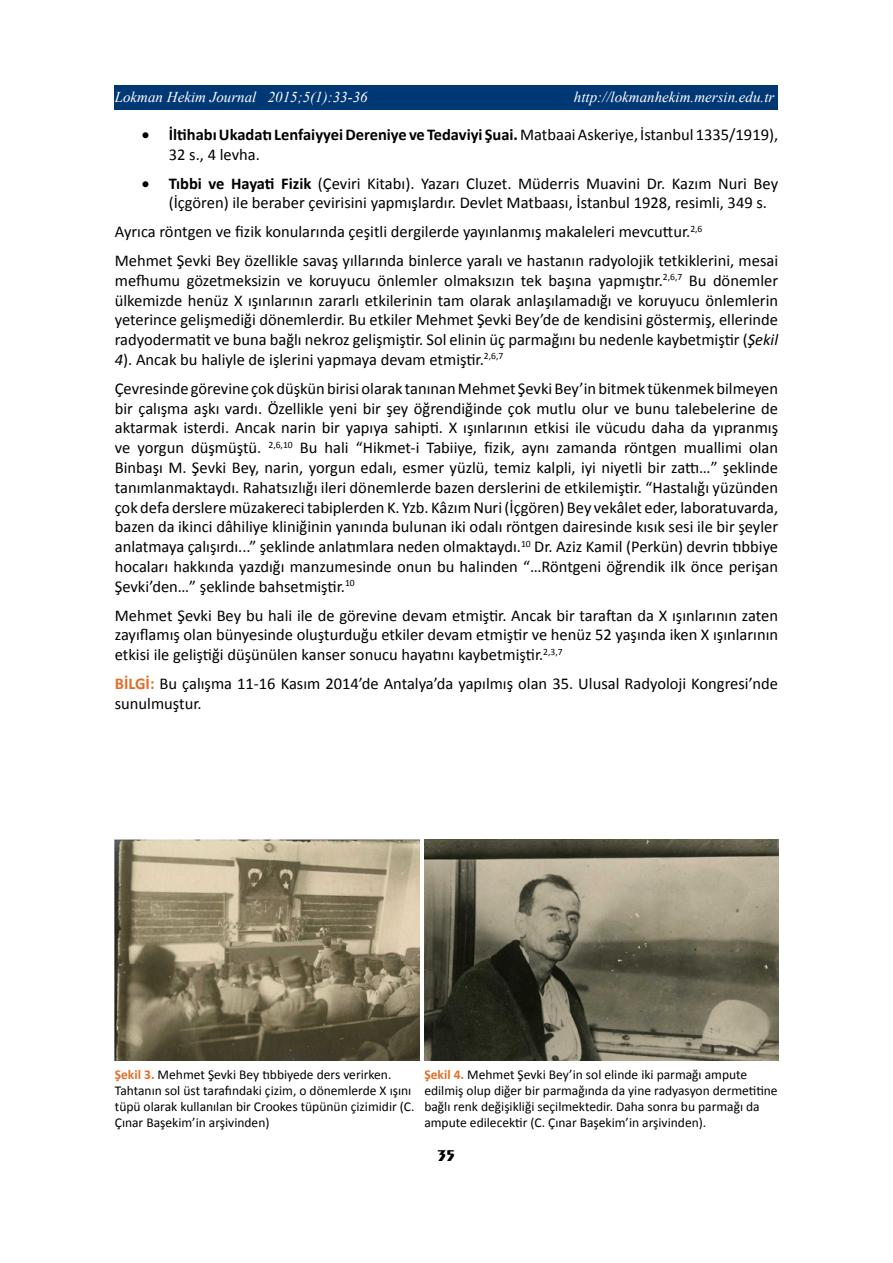
<style>
.page{position:relative;width:893px;height:1263px;background:#fff}
.page>*{position:absolute;margin:0;border:0;box-sizing:border-box;transform-origin:0 0}
.t1{font:16.5px/19.8px "Calibri";color:#000}
.t2{font:700 16.5px/19.8px "Calibri";color:#000}
.t3{font:700 16.5px "Exotic 350 BT";color:#000}
.t4{font:italic 15px "Times New Roman";color:#fff}
.t5{font:13.5px/16.2px "Calibri";color:#000}
.s1{font-weight:400}
.s2{font-weight:700}
.s3{font-style:italic}
.s4{font-weight:700;color:#e36d26}
</style>
<div class="page">
<div style="left:115px;top:85px;width:663px;height:24px;background:#003775"></div>
<img style="left:115px;top:839px;width:304px;height:221px">
<img style="left:424px;top:839px;width:354px;height:221px">
<p class="t4" style="left:115px;top:86px;width:254px">Lokman Hekim Journal 2015;5(1):33-36</p>
<p class="t4" style="left:574px;top:86px;width:202px">http://lokmanhekim.mersin.edu.tr</p>
<p class="t2" style="left:169px;top:125px;width:611px;text-indent:-27px">• İltihabı Ukadatı Lenfaiyyei Dereniye ve Tedaviyi Şuai. <span class="s1">Matbaai Askeriye, İstanbul 1335/1919),<br>32 s., 4 levha.</span></p>
<p class="t1" style="left:169px;top:173px;width:611px;text-indent:-27px">• <span class="s2">Tıbbi ve Hayati Fizik</span> (Çeviri Kitabı). Yazarı Cluzet. Müderris Muavini Dr. Kazım Nuri Bey (İçgören) ile beraber çevirisini yapmışlardır. Devlet Matbaası, İstanbul 1928, resimli, 349 s.</p>
<p class="t1" style="left:115px;top:217px;width:665px;line-height:28.8px">Ayrıca röntgen ve fizik konularında çeşitli dergilerde yayınlanmış makaleleri mevcuttur.<sup>2,6<br></sup>Mehmet Şevki Bey özellikle savaş yıllarında binlerce yaralı ve hastanın radyolojik tetkiklerini, mesai</p>
<p class="t1" style="left:115px;top:270px;width:665px;text-align:justify">mefhumu gözetmeksizin ve koruyucu önlemler olmaksızın tek başına yapmıştır.<sup>2,6,7</sup> Bu dönemler ülkemizde henüz X ışınlarının zararlı etkilerinin tam olarak anlaşılamadığı ve koruyucu önlemlerin yeterince gelişmediği dönemlerdir. Bu etkiler Mehmet Şevki Bey’de de kendisini göstermiş, ellerinde radyodermatit ve buna bağlı nekroz gelişmiştir. Sol elinin üç parmağını bu nedenle kaybetmiştir (<span class="s3">Şekil 4</span>). Ancak bu haliyle de işlerini yapmaya devam etmiştir.<sup>2,6,7</sup></p>
<p class="t1" style="left:115px;top:378px;width:665px;text-align:justify">Çevresinde görevine çok düşkün birisi olarak tanınan Mehmet Şevki Bey’in bitmek tükenmek bilmeyen bir çalışma aşkı vardı. Özellikle yeni bir şey öğrendiğinde çok mutlu olur ve bunu talebelerine de aktarmak isterdi. Ancak narin bir yapıya sahipti. X ışınlarının etkisi ile vücudu daha da yıpranmış ve yorgun düşmüştü. <sup>2,6,10</sup> Bu hali “Hikmet-i Tabiiye, fizik, aynı zamanda röntgen muallimi olan Binbaşı M. Şevki Bey, narin, yorgun edalı, esmer yüzlü, temiz kalpli, iyi niyetli bir zattı…” şeklinde tanımlanmaktaydı. Rahatsızlığı ileri dönemlerde bazen derslerini de etkilemiştir. “Hastalığı yüzünden çok defa derslere müzakereci tabiplerden K. Yzb. Kâzım Nuri (İçgören) Bey vekâlet eder, laboratuvarda, bazen da ikinci dâhiliye kliniğinin yanında bulunan iki odalı röntgen dairesinde kısık sesi ile bir şeyler anlatmaya çalışırdı...” şeklinde anlatımlara neden olmaktaydı.<sup>10</sup> Dr. Aziz Kamil (Perkün) devrin tıbbiye hocaları hakkında yazdığı manzumesinde onun bu halinden “…Röntgeni öğrendik ilk önce perişan Şevki’den…” şeklinde bahsetmiştir.<sup>10</sup></p>
<p class="t1" style="left:115px;top:605px;width:665px;text-align:justify">Mehmet Şevki Bey bu hali ile de görevine devam etmiştir. Ancak bir taraftan da X ışınlarının zaten zayıflamış olan bünyesinde oluşturduğu etkiler devam etmiştir ve henüz 52 yaşında iken X ışınlarının etkisi ile geliştiği düşünülen kanser sonucu hayatını kaybetmiştir.<sup>2,3,7</sup></p>
<p class="t1" style="left:115px;top:674px;width:665px"><span class="s4">BİLGİ:</span> Bu çalışma 11-16 Kasım 2014’de Antalya’da yapılmış olan 35. Ulusal Radyoloji Kongresi’nde sunulmuştur.</p>
<p class="t5" style="left:115px;top:1066px;width:301px"><span class="s4">Şekil 3.</span> Mehmet Şevki Bey tıbbiyede ders verirken.<br>Tahtanın sol üst tarafındaki çizim, o dönemlerde X ışını tüpü olarak kullanılan bir Crookes tüpünün çizimidir (C.<br>Çınar Başekim’in arşivinden)</p>
<p class="t5" style="left:424px;top:1066px;width:355px"><span class="s4">Şekil 4.</span> Mehmet Şevki Bey’in sol elinde iki parmağı ampute edilmiş olup diğer bir parmağında da yine radyasyon dermetitine bağlı renk değişikliği seçilmektedir. Daha sonra bu parmağı da ampute edilecektir (C. Çınar Başekim’in arşivinden).</p>
<p class="t3" style="left:438px;top:1145px;width:19px">35</p>
</div>
